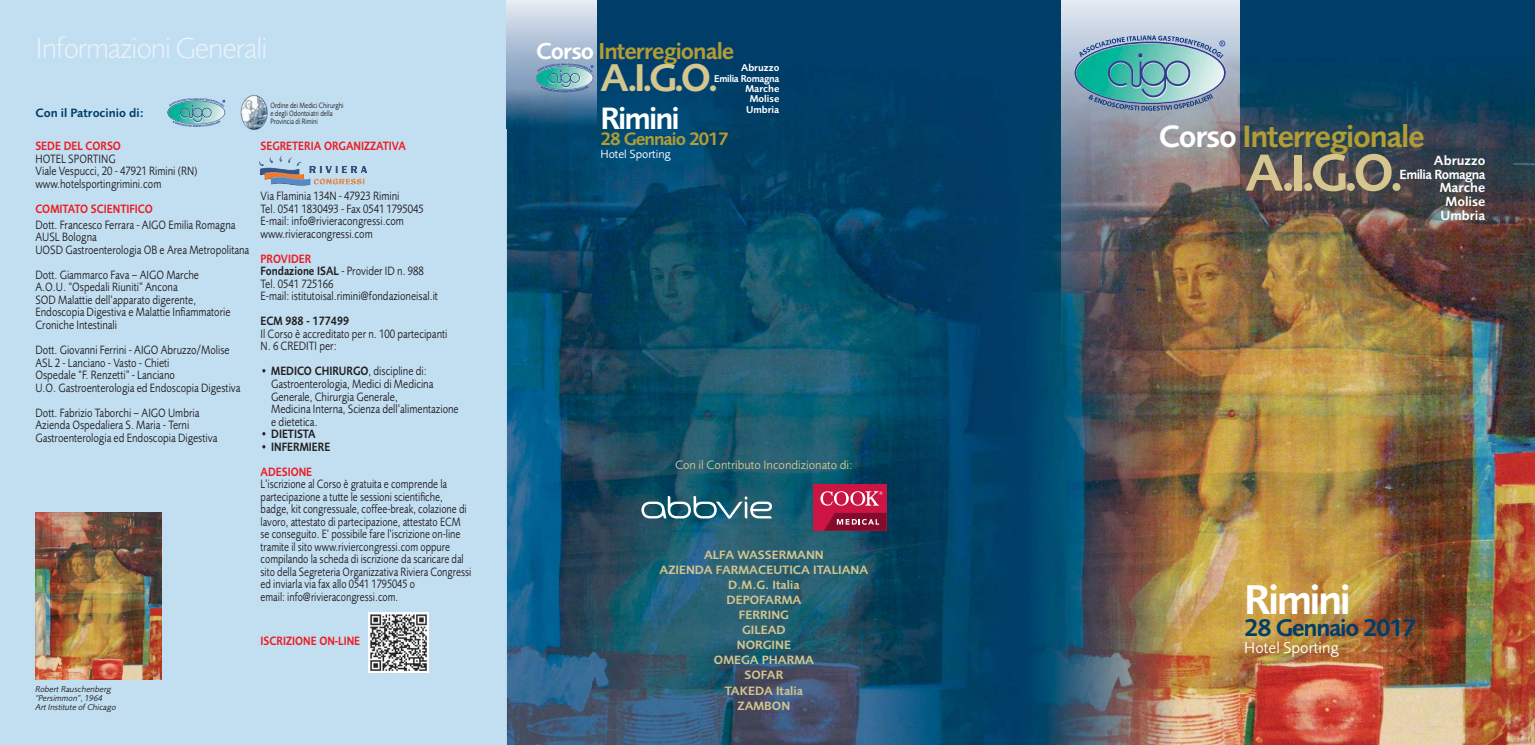
<style>
.page{position:relative;width:1535px;height:745px;background:#fff}
.page>*{position:absolute;margin:0;border:0;box-sizing:border-box;transform-origin:0 0}
.t1{font:600 53.88px "Foundry Sans";color:#d5c58f}
.t2{font:600 43px "Foundry Sans";letter-spacing:-.06em;color:#fff}
.t3{font:600 40.12px "Foundry Sans";color:#d5c58f}
.t4{font:600 32.12px "Foundry Sans";letter-spacing:-.06em;color:#fff}
.t5{font:600 32px "Foundry Sans";letter-spacing:-.04em;color:#b29c35}
.t6{font:300 30px "Foundry Sans";letter-spacing:-.04em;color:#e9f2f9}
.t7{font:600 24.88px "Foundry Sans";letter-spacing:-.05em;color:#003d68}
.t8{font:600 23.88px "Foundry Sans";letter-spacing:-.04em;color:#b29c35}
.t9{font:600 18.5px "Foundry Sans";letter-spacing:-.05em;color:#b29c35}
.t10{font:16.25px "Foundry Sans";color:#fff}
.t11{font:600 13.75px/13.8px "Foundry Sans";color:#fff;text-align:right}
.t12{font:12.5px/12.5px "Foundry Sans";color:#231f20;scale:.85 1}
.t13{font:12.5px/12.5px "Foundry Sans";color:#231f20;scale:.82 1}
.t14{font:600 12.5px/15px "Foundry Sans";color:#d5c58f;text-align:center}
.t15{font:600 12.5px "Foundry Sans";color:#ed1c24;scale:.85 1}
.t16{font:600 12.5px/25px "Foundry Sans";color:#231f20;scale:.85 1}
.t17{font:12.5px "Foundry Sans";color:#d5c58f}
.t18{font:600 12.5px "Foundry Sans";color:#003d68}
.t19{font:12.12px "Foundry Sans";color:#fff}
.t20{font:600 10.25px/10.2px "Foundry Sans";color:#fff;text-align:right}
.t21{font:italic 8.75px/8.8px "Foundry Sans";color:#231f20}
.t22{font:8px/8px "Foundry Sans";color:#231f20;scale:.82 1}
.s1{color:#fff}
.s2{font-weight:600;color:#ed1c24}
.s3{font-weight:600}
.s4{font-weight:400}
.s5{color:#ed1c24}
</style>
<div class="page">
<div style="left:507px;top:0;width:1027px;height:744px;background:#003d68"></div>
<div style="left:0;top:0;width:507px;height:744px;background:#c2dff2"></div>
<img style="left:507px;top:150px;width:42px;height:594px">
<img style="left:592px;top:54px;width:472px;height:690px">
<img style="left:549px;top:128px;width:43px;height:616px">
<div style="left:1061px;top:0;width:178px;height:54px;background:linear-gradient(to bottom,#e6eaf2,#b7c6db)"></div>
<div style="left:507px;top:0;width:89px;height:54px;background:linear-gradient(to bottom,#e9ecf3,#a2b7d0)"></div>
<img style="left:507px;top:54px;width:89px;height:74px">
<img style="left:1239px;top:54px;width:295px;height:690px">
<img style="left:1064px;top:370px;width:175px;height:374px">
<img style="left:1061px;top:54px;width:178px;height:316px">
<svg style="left:279px;top:155px;width:3px;height:7px"></svg>
<img style="left:240px;top:95px;width:28px;height:35px">
<img style="left:369px;top:612px;width:59px;height:60px">
<svg style="left:641px;top:495px;width:131px;height:23px"></svg>
<div style="left:813px;top:483px;width:73px;height:47px;background:#cc1543"></div>
<svg style="left:820px;top:491px;width:62px;height:14px"></svg>
<svg style="left:824px;top:513px;width:62px;height:17px"></svg>
<img style="left:35px;top:512px;width:126px;height:167px">
<svg style="left:535px;top:63px;width:58px;height:29px"></svg>
<svg style="left:167px;top:98px;width:58px;height:29px"></svg>
<svg style="left:1074px;top:35px;width:151px;height:76px"></svg>
<h3 class="t6" style="left:35px;top:36px;width:234px">Informazioni Generali</h3>
<h3 class="t8" style="left:536px;top:42px;width:200px"><span class="s1">Corso</span> Interregionale</h3>
<p class="t20" style="left:714px;top:64px;width:67px">Abruzzo<br>Emilia Romagna<br>Marche<br>Molise<br>Umbria</p>
<h3 class="t3" style="left:600px;top:62px;width:121px">A.I.G.O.</h3>
<h3 class="t4" style="left:600px;top:106px;width:81px">Rimini</h3>
<p class="t19" style="left:600px;top:149px;width:72px">Hotel Sporting</p>
<p class="t18" style="left:35px;top:108px;width:110px">Con il Patrocinio di:</p>
<p class="t22" style="left:270px;top:102px;width:91px">Ordine dei Medici Chirurghi e degli Odontoiatri della<br>Provincia di Rimini</p>
<h3 class="t9" style="left:600px;top:132px;width:130px">28 Gennaio 2017</h3>
<h3 class="t5" style="left:1158px;top:124px;width:267px"><span class="s1">Corso</span> Interregionale</h3>
<p class="t11" style="left:1399px;top:154px;width:87px">Abruzzo<br>Emilia Romagna<br>Marche<br>Molise<br>Umbria</p>
<p class="t15" style="left:35px;top:141px;width:102px">SEDE DEL CORSO</p>
<p class="t12" style="left:35px;top:153px;width:192px">HOTEL SPORTING<br>Viale Vespucci, 20 - 47921 Rimini (RN) www.hotelsportingrimini.com</p>
<p class="t15" style="left:35px;top:204px;width:140px">COMITATO SCIENTIFICO</p>
<p class="t12" style="left:35px;top:219px;width:253px">Dott. Francesco Ferrara - AIGO Emilia Romagna<br>AUSL Bologna<br>UOSD Gastroenterologia OB e Area Metropolitana</p>
<p class="t12" style="left:35px;top:269px;width:231px">Dott. Giammarco Fava – AIGO Marche A.O.U. “Ospedali Riuniti” Ancona<br>SOD Malattie dell’apparato digerente, Endoscopia Digestiva e Malattie Infiammatorie Croniche Intestinali</p>
<p class="t12" style="left:35px;top:344px;width:243px">Dott. Giovanni Ferrini - AIGO Abruzzo/Molise ASL 2 - Lanciano - Vasto - Chieti<br>Ospedale “F. Renzetti” - Lanciano<br>U.O. Gastroenterologia ed Endoscopia Digestiva</p>
<p class="t12" style="left:35px;top:407px;width:216px">Dott. Fabrizio Taborchi – AIGO Umbria<br>Azienda Ospedaliera S. Maria - Terni<br>Gastroenterologia ed Endoscopia Digestiva</p>
<p class="t15" style="left:260px;top:141px;width:173px">SEGRETERIA ORGANIZZATIVA</p>
<h1 class="t1" style="left:1245px;top:152px;width:161px">A.I.G.O.</h1>
<p class="t12" style="left:260px;top:191px;width:194px">Via Flaminia 134N - 47923 Rimini<br>Tel. 0541 1830493 - Fax 0541 1795045<br>E-mail: info@rivieracongressi.com www.rivieracongressi.com</p>
<p class="t12" style="left:260px;top:253px;width:210px"><span class="s2">PROVIDER<br></span><span class="s3">Fondazione ISAL</span> - Provider ID n. 988<br>Tel. 0541 725166<br>E-mail: istitutoisal.rimini@fondazioneisal.it</p>
<p class="t16" style="left:260px;top:310px;width:106px">ECM 988 - 177499</p>
<p class="t12" style="left:260px;top:328px;width:221px">Il Corso è accreditato per n. 100 partecipanti<br>N. 6 CREDITI per:</p>
<p class="t12" style="left:271px;top:366px;width:222px;text-indent:-11px">• <span class="s3">MEDICO CHIRURGO</span>, discipline di:<br>Gastroenterologia, Medici di Medicina Generale, Chirurgia Generale,<br>Medicina Interna, Scienza dell’alimentazione e dietetica.</p>
<p class="t16" style="left:260px;top:422px;width:66px"><span class="s4">•</span> DIETISTA</p>
<p class="t16" style="left:260px;top:435px;width:84px"><span class="s4">•</span> INFERMIERE<br><span class="s5">ADESIONE</span></p>
<p class="t13" style="left:260px;top:478px;width:258px">L’iscrizione al Corso è gratuita e comprende la partecipazione a tutte le sessioni scientifiche, badge, kit congressuale, coffee-break, colazione di lavoro, attestato di partecipazione, attestato ECM se conseguito. E’ possibile fare l’iscrizione on-line tramite il sito www.riviercongressi.com oppure compilando la scheda di iscrizione da scaricare dal sito della Segreteria Organizzativa Riviera Congressi ed inviarla via fax allo 0541 1795045 o<br>email: info@rivieracongressi.com.</p>
<p class="t15" style="left:260px;top:636px;width:119px">ISCRIZIONE ON-LINE</p>
<p class="t17" style="left:675px;top:460px;width:179px">Con il Contributo Incondizionato di:</p>
<p class="t14" style="left:659px;top:548px;width:210px">ALFA WASSERMANN<br>AZIENDA FARMACEUTICA ITALIANA<br>D.M.G. Italia<br>DEPOFARMA<br>FERRING<br>GILEAD<br>NORGINE<br>OMEGA PHARMA<br>SOFAR<br>TAKEDA Italia<br>ZAMBON</p>
<h2 class="t2" style="left:1244px;top:583px;width:108px">Rimini</h2>
<h3 class="t10" style="left:1244px;top:641px;width:96px">Hotel Sporting</h3>
<h3 class="t7" style="left:1244px;top:618px;width:174px">28 Gennaio 2017</h3>
<p class="t21" style="left:35px;top:685px;width:82px">Robert Rauschenberg “Persimmon”, 1964<br>Art Institute of Chicago</p>
</div>
